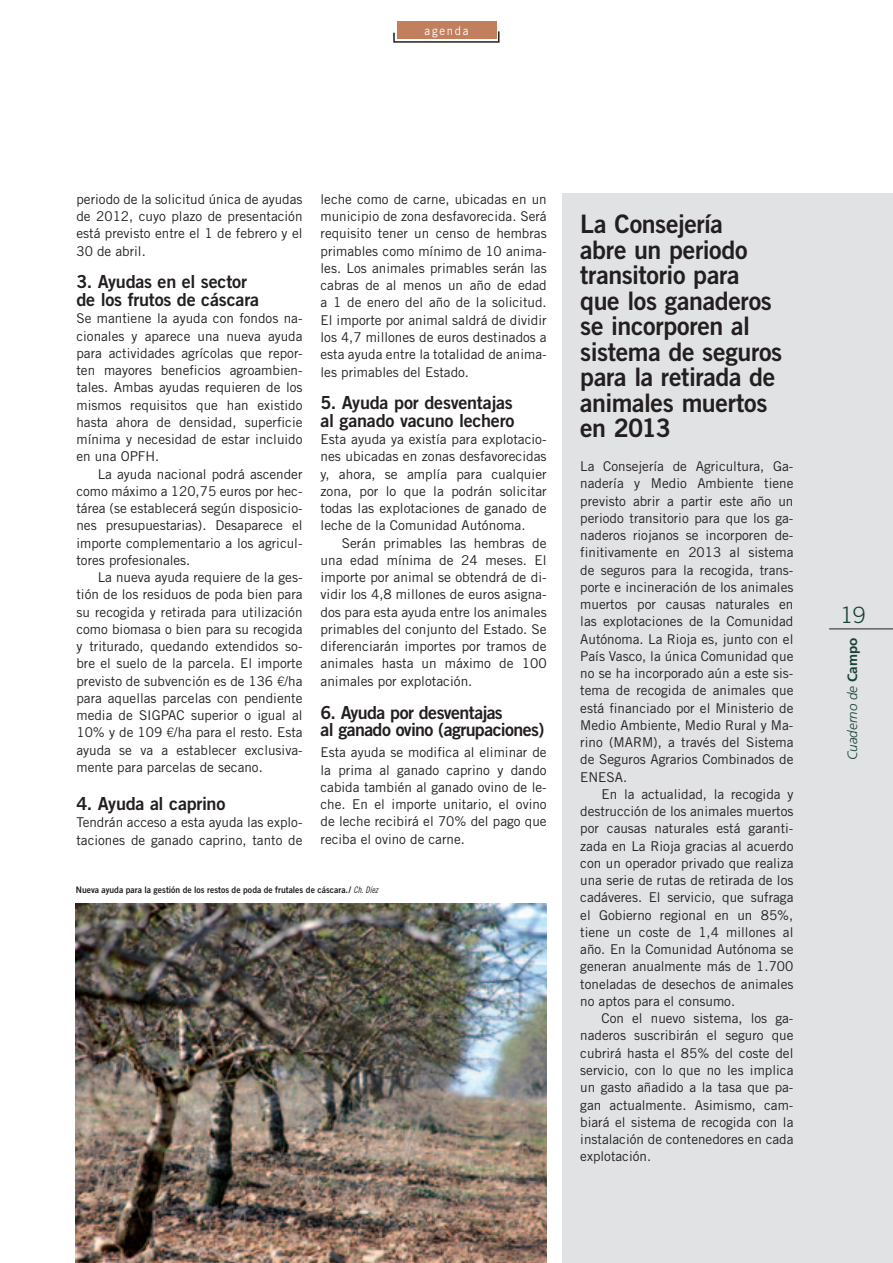
<style>
.page{position:relative;width:893px;height:1263px;background:#fff}
.page>*{position:absolute;margin:0;border:0;box-sizing:border-box;transform-origin:0 0}
.t1{font:25.5px/25.5px "Trade Gothic Bold Two";letter-spacing:-.015em;color:#231f20}
.t2{font:300 22.5px "Trade Gothic";color:#184435}
.t3{font:18px/18px "Trade Gothic Bold Two";letter-spacing:-.015em;color:#231f20}
.t4{font:18px/17.2px "Trade Gothic Bold Two";letter-spacing:-.035em;color:#231f20}
.t5{font:13.5px/17.2px "Trade Gothic";color:#231f20;text-align:justify}
.t6{font:italic 300 13.5px "Frutiger";color:#184435}
.t7{font:12px "Trade Gothic";letter-spacing:.15em;color:#fff;scale:.95 1}
.t8{font:9px "Trade Gothic Bold Two";color:#231f20;scale:.95 1}
.s1{font-family:"Helvetica";font-weight:300}
.s2{font-family:"Trade Gothic Cond Eighteen Obl"}
.s3{font-weight:700;font-style:normal}
</style>
<div class="page">
<div style="left:562px;top:193px;width:331px;height:1070px;background:#e1e2e4"></div>
<hr style="left:829px;top:628px;width:64px;height:1px;background:#231f20">
<img style="left:76px;top:904px;width:471px;height:359px">
<svg style="left:393px;top:30px;width:107px;height:13px"></svg>
<div style="left:397px;top:21px;width:99px;height:18px;background:#c17f5e"></div>
<p class="t7" style="left:425px;top:23px;width:48px">agenda</p>
<p class="t5" style="left:76px;top:190px;width:228px">periodo de la solicitud única de ayudas de 2012, cuyo plazo de presentación está previsto entre el 1 de febrero y el 30 de abril.</p>
<h3 class="t3" style="left:76px;top:272px;width:184px">3. Ayudas en el sector de los frutos de cáscara</h3>
<p class="t5" style="left:76px;top:310px;width:228px">Se mantiene la ayuda con fondos na&shy;cionales y aparece una nueva ayuda para actividades agrícolas que repor&shy;ten mayores beneficios agroambien&shy;tales. Ambas ayudas requieren de los mismos requisitos que han existido hasta ahora de densidad, superficie mínima y necesidad de estar incluido en una OPFH.</p>
<p class="t5" style="left:76px;top:465px;width:228px;text-indent:21px">La ayuda nacional podrá ascender como máximo a 120,75 euros por hec&shy;tárea (se establecerá según disposicio&shy;nes presupuestarias). Desaparece el importe complementario a los agricul&shy;tores profesionales.</p>
<p class="t5" style="left:76px;top:568px;width:228px;text-indent:21px">La nueva ayuda requiere de la ges&shy;tión de los residuos de poda bien para su recogida y retirada para utilización como biomasa o bien para su recogida y triturado, quedando extendidos so&shy;bre el suelo de la parcela. El importe previsto de subvención es de 136 <span class="s1">€</span>/ha para aquellas parcelas con pendiente media de SIGPAC superior o igual al 10% y de 109 <span class="s1">€</span>/ha para el resto. Esta ayuda se va a establecer exclusiva&shy;mente para parcelas de secano.</p>
<h3 class="t3" style="left:76px;top:794px;width:151px">4. Ayuda al caprino</h3>
<p class="t5" style="left:76px;top:814px;width:228px">Tendrán acceso a esta ayuda las explo&shy;taciones de ganado caprino, tanto de</p>
<p class="t5" style="left:321px;top:190px;width:228px">leche como de carne, ubicadas en un municipio de zona desfavorecida. Será requisito tener un censo de hembras primables como mínimo de 10 anima&shy;les. Los animales primables serán las cabras de al menos un año de edad a 1 de enero del año de la solicitud.<br>El importe por animal saldrá de dividir los 4,7 millones de euros destinados a esta ayuda entre la totalidad de anima&shy;les primables del Estado.</p>
<h3 class="t3" style="left:321px;top:394px;width:195px;line-height:17.2px">5. Ayuda por desventajas al ganado vacuno lechero</h3>
<p class="t5" style="left:321px;top:430px;width:228px">Esta ayuda ya existía para explotacio&shy;nes ubicadas en zonas desfavorecidas y, ahora, se amplía para cualquier zona, por lo que la podrán solicitar todas las explotaciones de ganado de leche de la Comunidad Autónoma.</p>
<p class="t5" style="left:321px;top:534px;width:228px;text-indent:21px">Serán primables las hembras de una edad mínima de 24 meses. El importe por animal se obtendrá de di&shy;vidir los 4,8 millones de euros asigna&shy;dos para esta ayuda entre los animales primables del conjunto del Estado. Se diferenciarán importes por tramos de animales hasta un máximo de 100 animales por explotación.</p>
<h3 class="t4" style="left:321px;top:703px;width:225px">6. Ayuda por desventajas<br>al ganado ovino (agrupaciones)</h3>
<p class="t5" style="left:321px;top:744px;width:228px">Esta ayuda se modifica al eliminar de la prima al ganado caprino y dando cabida también al ganado ovino de le&shy;che. En el importe unitario, el ovino de leche recibirá el 70% del pago que reciba el ovino de carne.</p>
<p class="t8" style="left:76px;top:884px;width:319px">Nueva ayuda para la gestión de los restos de poda de frutales de cáscara./ <span class="s2">Ch. Díez</span></p>
<h1 class="t1" style="left:580px;top:211px;width:204px">La Consejería<br>abre un periodo transitorio para que los ganaderos se incorporen al sistema de seguros para la retirada de animales muertos en 2013</h1>
<p class="t5" style="left:580px;top:457px;width:215px">La Consejería de Agricultura, Ga&shy;nadería y Medio Ambiente tiene previsto abrir a partir este año un periodo transitorio para que los ga&shy;naderos riojanos se incorporen de&shy;finitivamente en 2013 al sistema de seguros para la recogida, trans&shy;porte e incineración de los animales muertos por causas naturales en las explotaciones de la Comunidad Autónoma. La Rioja es, junto con el País Vasco, la única Comunidad que no se ha incorporado aún a este sis&shy;tema de recogida de animales que está financiado por el Ministerio de Medio Ambiente, Medio Rural y Ma&shy;rino (MARM), a través del Sistema de Seguros Agrarios Combinados de ENESA.</p>
<p class="t5" style="left:580px;top:785px;width:215px;text-indent:21px">En la actualidad, la recogida y destrucción de los animales muertos por causas naturales está garanti&shy;zada en La Rioja gracias al acuerdo con un operador privado que realiza una serie de rutas de retirada de los cadáveres. El servicio, que sufraga el Gobierno regional en un 85%, tiene un coste de 1,4 millones al año. En la Comunidad Autónoma se generan anualmente más de 1.700 toneladas de desechos de animales no aptos para el consumo.</p>
<p class="t5" style="left:580px;top:1010px;width:215px;text-indent:21px">Con el nuevo sistema, los ga&shy;naderos suscribirán el seguro que cubrirá hasta el 85% del coste del servicio, con lo que no les implica un gasto añadido a la tasa que pa&shy;gan actualmente. Asimismo, cam&shy;biará el sistema de recogida con la instalación de contenedores en cada explotación.</p>
<h2 class="t2" style="left:840px;top:601px;width:27px">19</h2>
<p class="t6" style="left:845px;top:760px;width:124px;rotate:-90deg">Cuaderno de <span class="s3">Campo</span></p>
</div>
